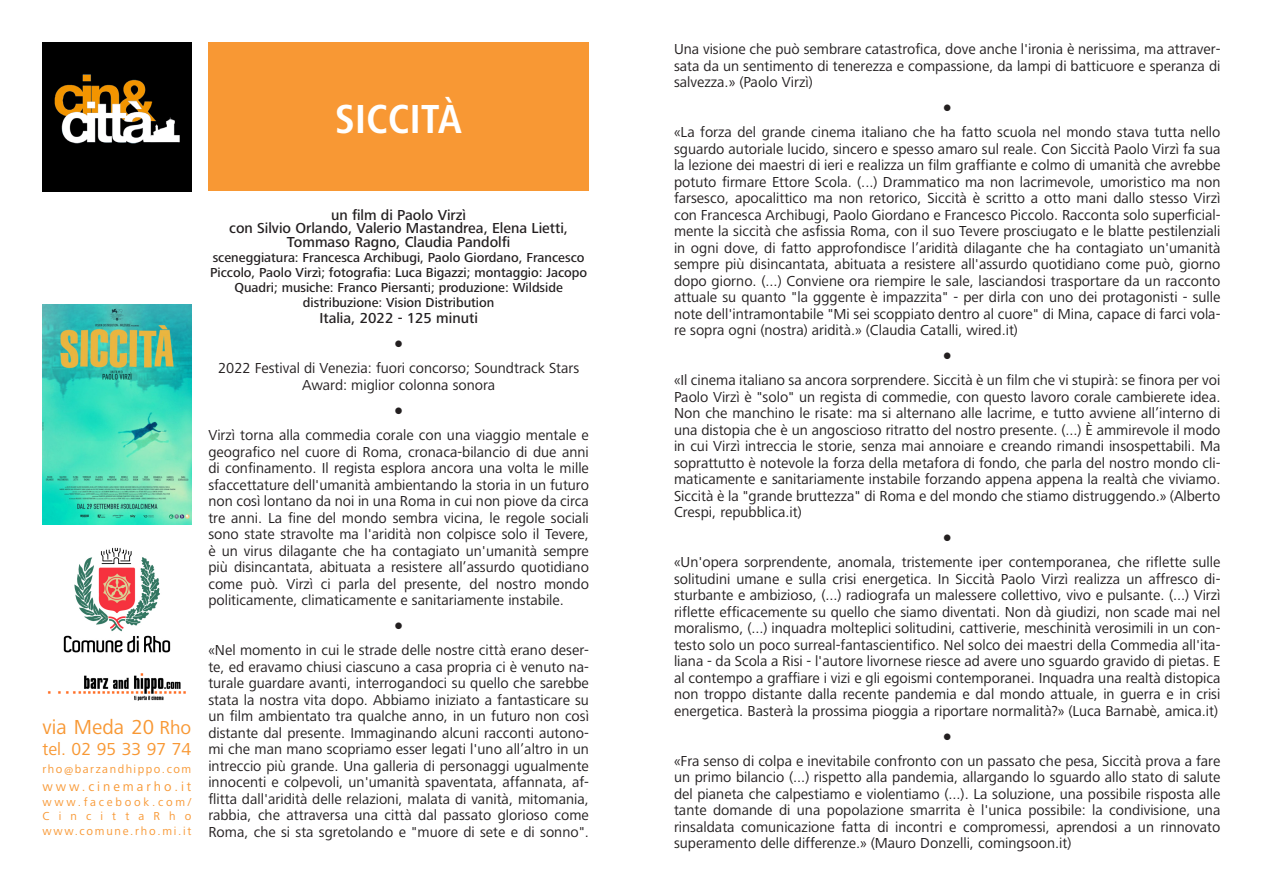
<style>
.page{position:relative;width:1263px;height:893px;background:#fff}
.page>*{position:absolute;margin:0;border:0;box-sizing:border-box;transform-origin:0 0}
.t1{font:700 condensed 42px "Frutiger Next LT";color:#fff}
.t2{font:21px "Frutiger Next LT";color:#f89834}
.t3{font:18px "Frutiger Next LT";color:#f89834}
.t4{font:15px/16.5px "Frutiger Next LT";color:#231f20;text-align:justify}
.t5{font:500 15px "Frutiger Next LT";color:#231f20}
.t6{font:15px "Trebuchet MS";color:#231f20}
.t7{font:500 13.5px/15px "Frutiger Next LT";color:#231f20;text-align:center}
.t8{font:13.5px "Frutiger Next LT";letter-spacing:.22em;color:#f89834}
.t9{font:12px "Frutiger Next LT";letter-spacing:.14em;color:#f89834}
.t10{font:12px "Frutiger Next LT";letter-spacing:.23em;color:#f89834}
.t11{font:12px "Frutiger Next LT";letter-spacing:.76em;color:#f89834}
.s1{font-size:19.5px}
</style>
<div class="page">
<div style="left:208px;top:43px;width:381px;height:148px;background:#f89834"></div>
<img style="left:43px;top:304px;width:148px;height:220px">
<img style="left:47px;top:547px;width:139px;height:154px">
<img style="left:43px;top:43px;width:148px;height:148px">
<p class="t1" style="left:335px;top:96px;width:129px">SICCITÀ</p>
<p class="t2" style="left:43px;top:715px;width:150px">via Meda 20 <span class="s1">Rho</span></p>
<p class="t3" style="left:43px;top:739px;width:150px">tel. 02 95 33 97 74</p>
<p class="t9" style="left:43px;top:763px;width:150px">rho@barzandhippo.com</p>
<p class="t8" style="left:43px;top:779px;width:150px">www.cinemarho.it</p>
<p class="t10" style="left:43px;top:795px;width:150px">www.facebook.com/</p>
<p class="t11" style="left:43px;top:809px;width:150px">CincittaRho</p>
<p class="t9" style="left:43px;top:824px;width:150px">www.comune.rho.mi.it</p>
<p class="t5" style="left:331px;top:207px;width:137px">un film di Paolo Virzì</p>
<p class="t5" style="left:229px;top:220px;width:341px">con Silvio Orlando, Valerio Mastandrea, Elena Lietti,</p>
<p class="t5" style="left:287px;top:234px;width:225px">Tommaso Ragno, Claudia Pandolfi</p>
<p class="t7" style="left:213px;top:250px;width:373px">sceneggiatura: Francesca Archibugi, Paolo Giordano, Francesco</p>
<p class="t7" style="left:210px;top:265px;width:379px">Piccolo, Paolo Virzì; fotografia: Luca Bigazzi; montaggio: Jacopo</p>
<p class="t7" style="left:234px;top:280px;width:330px">Quadri; musiche: Franco Piersanti; produzione: Wildside distribuzione: Vision Distribution</p>
<p class="t5" style="left:319px;top:310px;width:160px">Italia, 2022 - 125 minuti</p>
<p class="t6" style="left:394px;top:334px;width:11px">●</p>
<p class="t4" style="left:218px;top:360px;width:363px">2022 Festival di Venezia: fuori concorso; Soundtrack Stars</p>
<p class="t4" style="left:302px;top:377px;width:195px">Award: miglior colonna sonora</p>
<p class="t6" style="left:394px;top:400px;width:11px">●</p>
<p class="t4" style="left:208px;top:427px;width:382px">Virzì torna alla commedia corale con una viaggio mentale e geografico nel cuore di Roma, cronaca-bilancio di due anni di confinamento. Il regista esplora ancora una volta le mille sfaccettature dell'umanità ambientando la storia in un futuro non così lontano da noi in una Roma in cui non piove da circa tre anni. La fine del mondo sembra vicina, le regole sociali sono state stravolte ma l'aridità non colpisce solo il Tevere, è un virus dilagante che ha contagiato un'umanità sempre più disincantata, abituata a resistere all’assurdo quotidiano come può. Virzì ci parla del presente, del nostro mondo politicamente, climaticamente e sanitariamente instabile.</p>
<p class="t6" style="left:394px;top:615px;width:11px">●</p>
<p class="t4" style="left:208px;top:642px;width:382px">«Nel momento in cui le strade delle nostre città erano deser&shy;te, ed eravamo chiusi ciascuno a casa propria ci è venuto na&shy;turale guardare avanti, interrogandoci su quello che sarebbe stata la nostra vita dopo. Abbiamo iniziato a fantasticare su un film ambientato tra qualche anno, in un futuro non così distante dal presente. Immaginando alcuni racconti autono&shy;mi che man mano scopriamo esser legati l'uno all’altro in un intreccio più grande. Una galleria di personaggi ugualmente innocenti e colpevoli, un'umanità spaventata, affannata, af&shy;flitta dall'aridità delle relazioni, malata di vanità, mitomania, rabbia, che attraversa una città dal passato glorioso come Roma, che si sta sgretolando e "muore di sete e di sonno".</p>
<p class="t4" style="left:674px;top:41px;width:548px">Una visione che può sembrare catastrofica, dove anche l'ironia è nerissima, ma attraver&shy;sata da un sentimento di tenerezza e compassione, da lampi di batticuore e speranza di salvezza.» (Paolo Virzì)</p>
<p class="t6" style="left:943px;top:97px;width:11px">●</p>
<p class="t4" style="left:674px;top:124px;width:548px">«La forza del grande cinema italiano che ha fatto scuola nel mondo stava tutta nello sguardo autoriale lucido, sincero e spesso amaro sul reale. Con Siccità Paolo Virzì fa sua la lezione dei maestri di ieri e realizza un film graffiante e colmo di umanità che avrebbe potuto firmare Ettore Scola. (...) Drammatico ma non lacrimevole, umoristico ma non farsesco, apocalittico ma non retorico, Siccità è scritto a otto mani dallo stesso Virzì con Francesca Archibugi, Paolo Giordano e Francesco Piccolo. Racconta solo superficial&shy;mente la siccità che asfissia Roma, con il suo Tevere prosciugato e le blatte pestilenziali in ogni dove, di fatto approfondisce l’aridità dilagante che ha contagiato un'umanità sempre più disincantata, abituata a resistere all'assurdo quotidiano come può, giorno dopo giorno. (...) Conviene ora riempire le sale, lasciandosi trasportare da un racconto attuale su quanto "la gggente è impazzita" - per dirla con uno dei protagonisti - sulle note dell'intramontabile "Mi sei scoppiato dentro al cuore" di Mina, capace di farci vola&shy;re sopra ogni (nostra) aridità.» (Claudia Catalli, wired.it)</p>
<p class="t6" style="left:943px;top:345px;width:11px">●</p>
<p class="t4" style="left:674px;top:372px;width:548px">«Il cinema italiano sa ancora sorprendere. Siccità è un film che vi stupirà: se finora per voi Paolo Virzì è "solo" un regista di commedie, con questo lavoro corale cambierete idea.<br>Non che manchino le risate: ma si alternano alle lacrime, e tutto avviene all’interno di una distopia che è un angoscioso ritratto del nostro presente. (...) È ammirevole il modo in cui Virzì intreccia le storie, senza mai annoiare e creando rimandi insospettabili. Ma soprattutto è notevole la forza della metafora di fondo, che parla del nostro mondo cli&shy;maticamente e sanitariamente instabile forzando appena appena la realtà che viviamo.<br>Siccità è la "grande bruttezza" di Roma e del mondo che stiamo distruggendo.» (Alberto Crespi, repubblica.it)</p>
<p class="t6" style="left:943px;top:527px;width:11px">●</p>
<p class="t4" style="left:674px;top:554px;width:548px">«Un'opera sorprendente, anomala, tristemente iper contemporanea, che riflette sulle solitudini umane e sulla crisi energetica. In Siccità Paolo Virzì realizza un affresco di&shy;sturbante e ambizioso, (...) radiografa un malessere collettivo, vivo e pulsante. (...) Virzì riflette efficacemente su quello che siamo diventati. Non dà giudizi, non scade mai nel moralismo, (...) inquadra molteplici solitudini, cattiverie, meschinità verosimili in un con&shy;testo solo un poco surreal-fantascientifico. Nel solco dei maestri della Commedia all'ita&shy;liana - da Scola a Risi - l'autore livornese riesce ad avere uno sguardo gravido di pietas. E al contempo a graffiare i vizi e gli egoismi contemporanei. Inquadra una realtà distopica non troppo distante dalla recente pandemia e dal mondo attuale, in guerra e in crisi energetica. Basterà la prossima pioggia a riportare normalità?» (Luca Barnabè, amica.it)</p>
<p class="t6" style="left:943px;top:726px;width:11px">●</p>
<p class="t4" style="left:674px;top:752px;width:548px">«Fra senso di colpa e inevitabile confronto con un passato che pesa, Siccità prova a fare un primo bilancio (...) rispetto alla pandemia, allargando lo sguardo allo stato di salute del pianeta che calpestiamo e violentiamo (...). La soluzione, una possibile risposta alle tante domande di una popolazione smarrita è l'unica possibile: la condivisione, una rinsaldata comunicazione fatta di incontri e compromessi, aprendosi a un rinnovato superamento delle differenze.» (Mauro Donzelli, comingsoon.it)</p>
</div>
